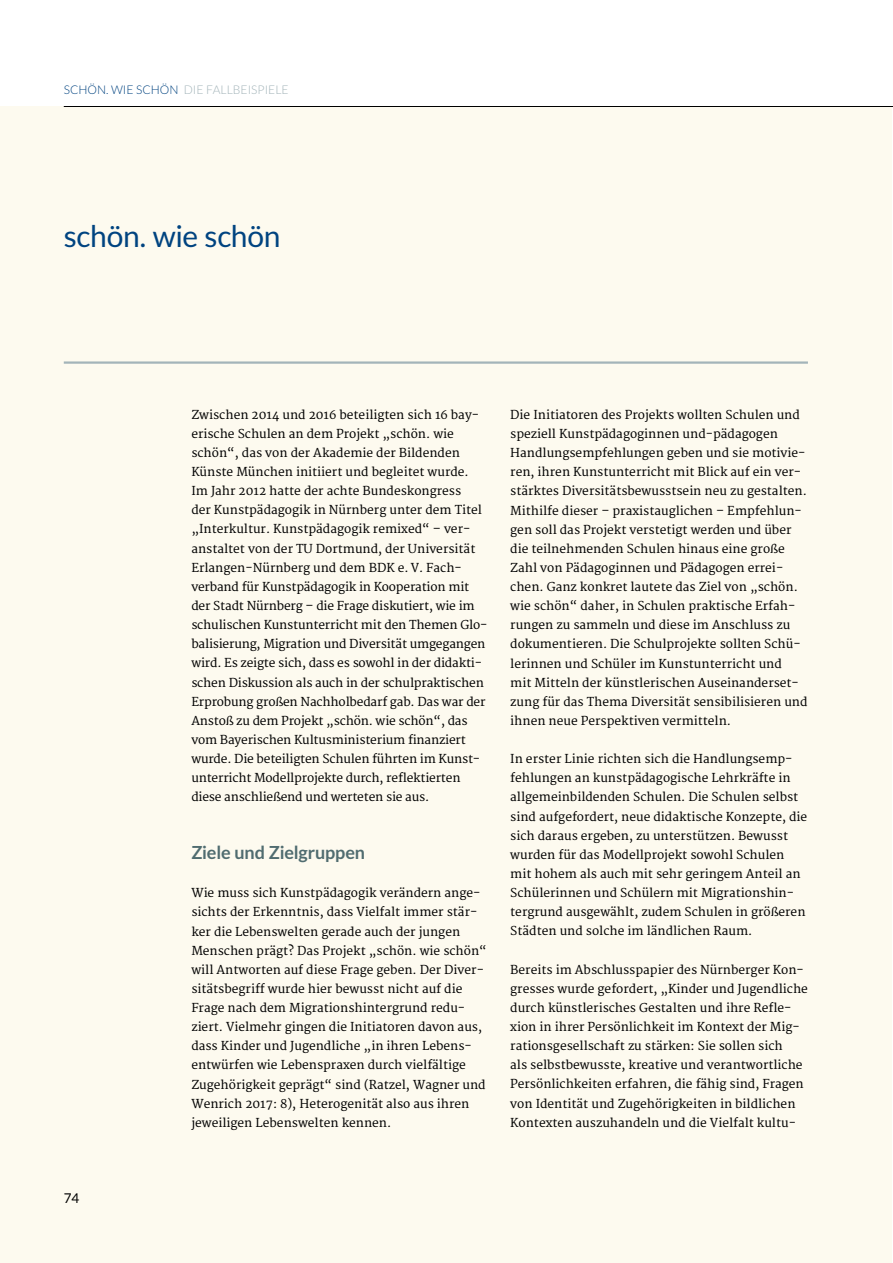
<style>
.page{position:relative;width:893px;height:1263px;background:#fff}
.page>*{position:absolute;margin:0;border:0;box-sizing:border-box;transform-origin:0 0}
.t1{font:30px "Lato";letter-spacing:-.01em;color:#004380}
.t2{font:700 18px "Lato";letter-spacing:-.01em;color:#506c70}
.t3{font:13.5px "Lato";color:#000}
.t4{font:12px/19.2px "Merriweather";color:#000}
.t5{font:300 12px "Lato";color:#004380}
.t6{font:300 12px "Lato";color:#a3b4b9}
.s1{color:#a3b4b9}
</style>
<div class="page">
<div style="left:0;top:106px;width:892px;height:1157px;background:#fdfaef"></div>
<hr style="left:64px;top:106px;width:829px;height:1px;background:#000">
<hr style="left:64px;top:361px;width:744px;height:3px;background:#a3b4b9">
<p class="t5" style="left:64px;top:83px;width:150px">SCHÖN. WIE SCHÖN <span class="s1">DI E FALLB</span></p>
<p class="t6" style="left:241px;top:83px;width:13px">EISPI</p>
<p class="t6" style="left:268px;top:83px;width:22px">ELE</p>
<h1 class="t1" style="left:64px;top:219px;width:218px">schön. wie schön</h1>
<p class="t3" style="left:64px;top:1191px;width:17px">74</p>
<p class="t4" style="left:191px;top:405px;width:298px">Zwischen 2014 und 2016 beteiligten sich 16 bay&shy;erische Schulen an dem Projekt „schön. wie schön“, das von der Akademie der Bildenden Künste München initiiert und begleitet wurde.<br>Im Jahr 2012 hatte der achte Bundeskongress<br>der Kunstpädagogik in Nürnberg unter dem Titel „Interkultur. Kunstpädagogik remixed“ – ver&shy;anstaltet von der TU Dortmund, der Universität Erlangen-Nürnberg und dem BDK e. V. Fach&shy;verband für Kunstpädagogik in Kooperation mit der Stadt Nürnberg – die Frage diskutiert, wie im schulischen Kunstunterricht mit den Themen Glo&shy;balisierung, Migration und Diversität umgegangen wird. Es zeigte sich, dass es sowohl in der didakti&shy;schen Diskussion als auch in der schulpraktischen Erprobung großen Nachholbedarf gab. Das war der Anstoß zu dem Projekt „schön. wie schön“, das vom Bayerischen Kultusministerium finanziert wurde. Die beteiligten Schulen führten im Kunst&shy;unterricht Modellprojekte durch, reflektierten diese anschließend und werteten sie aus.</p>
<h2 class="t2" style="left:191px;top:842px;width:175px">Ziele und Zielgruppen</h2>
<p class="t4" style="left:191px;top:884px;width:297px">Wie muss sich Kunstpädagogik verändern ange&shy;sichts der Erkenntnis, dass Vielfalt immer stär&shy;ker die Lebenswelten gerade auch der jungen Menschen prägt? Das Projekt „schön. wie schön“ will Antworten auf diese Frage geben. Der Diver&shy;sitätsbegriff wurde hier bewusst nicht auf die Frage nach dem Migrationshintergrund redu&shy;ziert. Vielmehr gingen die Initiatoren davon aus, dass Kinder und Jugendliche „in ihren Lebens&shy;entwürfen wie Lebenspraxen durch vielfältige Zugehörigkeit geprägt“ sind (Ratzel, Wagner und Wenrich 2017: 8), Heterogenität also aus ihren jeweiligen Lebenswelten kennen.</p>
<p class="t4" style="left:510px;top:405px;width:299px">Die Initiatoren des Projekts wollten Schulen und speziell Kunstpädagoginnen und-pädagogen Handlungsempfehlungen geben und sie motivie&shy;ren, ihren Kunstunterricht mit Blick auf ein ver&shy;stärktes Diversitätsbewusstsein neu zu gestalten.<br>Mithilfe dieser – praxistauglichen – Empfehlun&shy;gen soll das Projekt verstetigt werden und über die teilnehmenden Schulen hinaus eine große Zahl von Pädagoginnen und Pädagogen errei&shy;chen. Ganz konkret lautete das Ziel von „schön. wie schön“ daher, in Schulen praktische Erfah&shy;rungen zu sammeln und diese im Anschluss zu dokumentieren. Die Schulprojekte sollten Schü&shy;lerinnen und Schüler im Kunstunterricht und<br>mit Mitteln der künstlerischen Auseinanderset&shy;zung für das Thema Diversität sensibilisieren und ihnen neue Perspektiven vermitteln.</p>
<p class="t4" style="left:510px;top:750px;width:299px">In erster Linie richten sich die Handlungsemp&shy;fehlungen an kunstpädagogische Lehrkräfte in allgemeinbildenden Schulen. Die Schulen selbst sind aufgefordert, neue didaktische Konzepte, die sich daraus ergeben, zu unterstützen. Bewusst wurden für das Modellprojekt sowohl Schulen mit hohem als auch mit sehr geringem Anteil an Schülerinnen und Schülern mit Migrationshin&shy;tergrund ausgewählt, zudem Schulen in größeren Städten und solche im ländlichen Raum.</p>
<p class="t4" style="left:510px;top:960px;width:299px">Bereits im Abschlusspapier des Nürnberger Kon&shy;gresses wurde gefordert, „Kinder und Jugendliche durch künstlerisches Gestalten und ihre Refle&shy;xion in ihrer Persönlichkeit im Kontext der Mig&shy;rationsgesellschaft zu stärken: Sie sollen sich<br>als selbstbewusste, kreative und verantwortliche Persönlichkeiten erfahren, die fähig sind, Fragen von Identität und Zugehörigkeiten in bildlichen Kontexten auszuhandeln und die Vielfalt kultu-</p>
</div>
